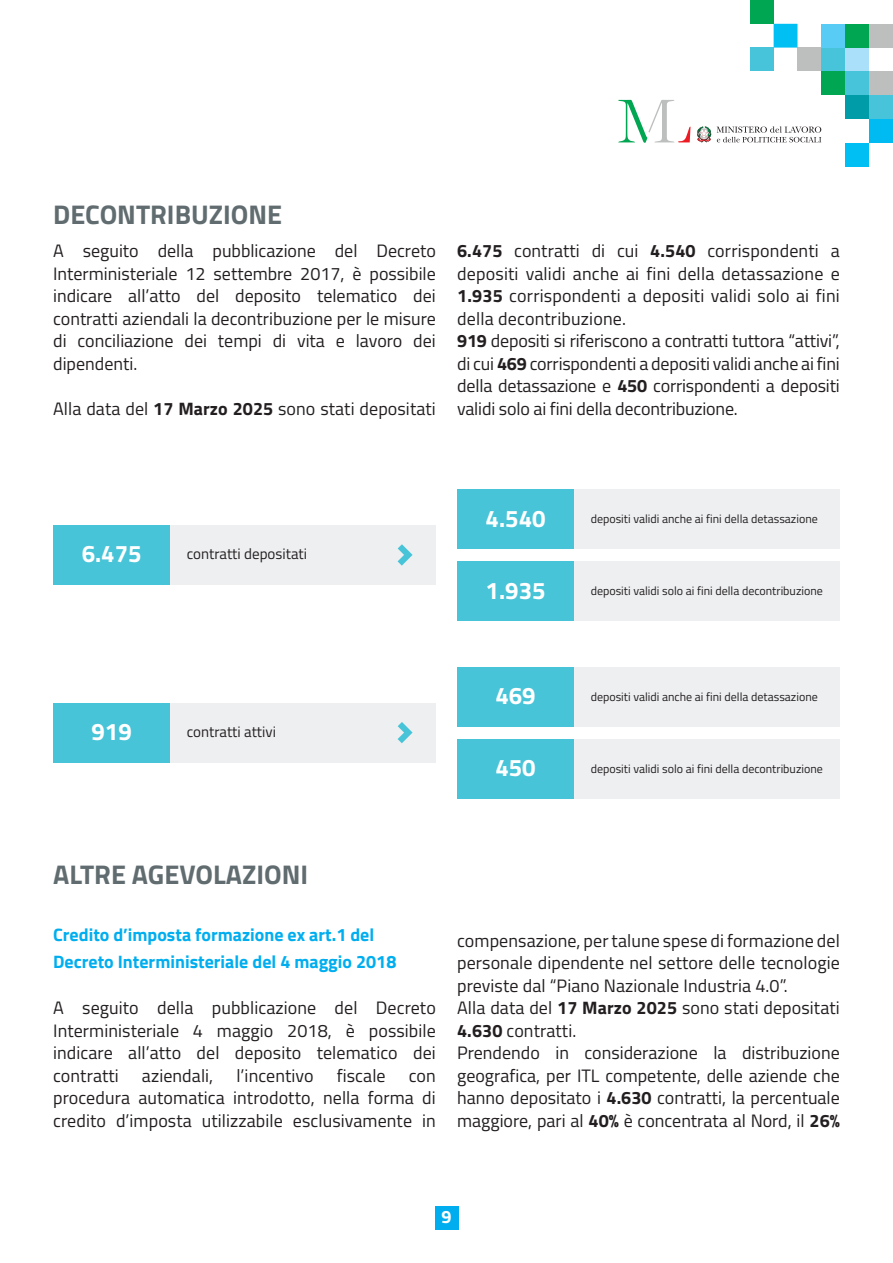
<style>
.page{position:relative;width:893px;height:1263px;background:#fff}
.page>*{position:absolute;margin:0;border:0;box-sizing:border-box;transform-origin:0 0}
.t1{font:700 27px "Titillium";color:#606c6f}
.t2{font:700 24px "Titillium";color:#fff}
.t3{font:18px/22.5px "Titillium";letter-spacing:.005em;color:#231f20;text-align:justify}
.t4{font:700 18px/27px "Titillium";color:#00aeef}
.t5{font:700 18px "Titillium";color:#fff}
.t6{font:15px "Titillium";color:#231f20}
.t7{font:12px "Titillium";color:#231f20}
.s1{font-weight:700}
</style>
<div class="page">
<div style="left:821px;top:71px;width:24px;height:24px;background:#00a652"></div>
<div style="left:845px;top:71px;width:24px;height:24px;background:#47c4d9"></div>
<div style="left:869px;top:71px;width:24px;height:24px;background:#bdbfbf"></div>
<div style="left:797px;top:48px;width:24px;height:23px;background:#bdbfbf"></div>
<div style="left:821px;top:48px;width:24px;height:23px;background:#47c4d9"></div>
<div style="left:845px;top:48px;width:24px;height:23px;background:#abe0fa"></div>
<div style="left:821px;top:24px;width:24px;height:24px;background:#59ccf5"></div>
<div style="left:845px;top:24px;width:24px;height:24px;background:#00a652"></div>
<div style="left:869px;top:24px;width:24px;height:24px;background:#bdbfbf"></div>
<svg style="left:774px;top:24px;width:23px;height:24px"></svg>
<div style="left:845px;top:143px;width:24px;height:23px;background:#00bff2"></div>
<svg style="left:845px;top:95px;width:48px;height:48px"></svg>
<div style="left:750px;top:48px;width:24px;height:23px;background:#47c4d9"></div>
<div style="left:750px;top:0;width:24px;height:24px;background:#00a652"></div>
<svg style="left:618px;top:100px;width:72px;height:43px"></svg>
<svg style="left:717px;top:126px;width:104px;height:16px"></svg>
<svg style="left:697px;top:126px;width:14px;height:16px"></svg>
<div style="left:435px;top:1206px;width:23px;height:23px;background:#00aeef"></div>
<div style="left:161px;top:525px;width:275px;height:60px;background:#eeeff1"></div>
<div style="left:565px;top:489px;width:275px;height:60px;background:#eeeff1"></div>
<div style="left:565px;top:561px;width:275px;height:60px;background:#eeeff1"></div>
<div style="left:53px;top:525px;width:117px;height:59px;background:#47c4d8"></div>
<div style="left:457px;top:489px;width:117px;height:60px;background:#47c4d8"></div>
<div style="left:457px;top:561px;width:117px;height:60px;background:#47c4d8"></div>
<svg style="left:397px;top:544px;width:16px;height:22px"></svg>
<div style="left:161px;top:703px;width:275px;height:59px;background:#eeeff1"></div>
<div style="left:565px;top:667px;width:275px;height:59px;background:#eeeff1"></div>
<div style="left:565px;top:739px;width:275px;height:59px;background:#eeeff1"></div>
<div style="left:53px;top:703px;width:117px;height:59px;background:#47c4d8"></div>
<div style="left:457px;top:667px;width:117px;height:59px;background:#47c4d8"></div>
<div style="left:457px;top:739px;width:117px;height:59px;background:#47c4d8"></div>
<svg style="left:397px;top:722px;width:16px;height:22px"></svg>
<p class="t1" style="left:53px;top:194px;width:230px">DECONTRIBUZIONE</p>
<p class="t3" style="left:53px;top:239px;width:384px">A seguito della pubblicazione del Decreto Interministeriale 12 settembre 2017, è possibile indicare all’atto del deposito telematico dei contratti aziendali la decontribuzione per le misure di conciliazione dei tempi di vita e lavoro dei dipendenti.</p>
<p class="t3" style="left:53px;top:396px;width:384px">Alla data del <span class="s1">17 Marzo 2025</span> sono stati depositati</p>
<p class="t3" style="left:457px;top:239px;width:384px"><span class="s1">6.475</span> contratti di cui <span class="s1">4.540</span> corrispondenti a depositi validi anche ai fini della detassazione e <span class="s1">1.935</span> corrispondenti a depositi validi solo ai fini della decontribuzione.</p>
<p class="t3" style="left:457px;top:329px;width:384px"><span class="s1">919</span> depositi si riferiscono a contratti tuttora “attivi”, di cui <span class="s1">469</span> corrispondenti a depositi validi anche ai fini della detassazione e <span class="s1">450</span> corrispondenti a depositi validi solo ai fini della decontribuzione.</p>
<p class="t2" style="left:82px;top:535px;width:61px">6.475</p>
<p class="t6" style="left:187px;top:543px;width:122px">contratti depositati</p>
<p class="t2" style="left:486px;top:500px;width:61px">4.540</p>
<p class="t2" style="left:486px;top:572px;width:61px">1.935</p>
<p class="t7" style="left:591px;top:510px;width:229px">depositi validi anche ai fini della detassazione</p>
<p class="t7" style="left:591px;top:582px;width:234px">depositi validi solo ai fini della decontribuzione</p>
<p class="t2" style="left:91px;top:714px;width:42px">919</p>
<p class="t6" style="left:187px;top:720px;width:91px">contratti attivi</p>
<p class="t2" style="left:495px;top:678px;width:42px">469</p>
<p class="t2" style="left:495px;top:749px;width:42px">450</p>
<p class="t7" style="left:591px;top:688px;width:229px">depositi validi anche ai fini della detassazione</p>
<p class="t7" style="left:591px;top:759px;width:234px">depositi validi solo ai fini della decontribuzione</p>
<p class="t1" style="left:53px;top:854px;width:256px">ALTRE AGEVOLAZIONI</p>
<p class="t4" style="left:53px;top:921px;width:345px">Credito d’imposta formazione ex art.1 del<br>Decreto Interministeriale del 4 maggio 2018</p>
<p class="t3" style="left:53px;top:996px;width:384px">A seguito della pubblicazione del Decreto Interministeriale 4 maggio 2018, è possibile indicare all’atto del deposito telematico dei contratti</p>
<p class="t3" style="left:142px;top:1063px;width:73px">aziendali,</p>
<p class="t3" style="left:236px;top:1063px;width:79px">l’incentivo</p>
<p class="t3" style="left:337px;top:1063px;width:50px">fiscale</p>
<p class="t3" style="left:53px;top:1063px;width:384px;text-indent:356px">con procedura automatica introdotto, nella forma di credito d’imposta utilizzabile esclusivamente in</p>
<p class="t3" style="left:457px;top:928px;width:384px">compensazione, per talune spese di formazione del personale dipendente nel settore delle tecnologie previste dal “Piano Nazionale Industria 4.0”.</p>
<p class="t3" style="left:457px;top:996px;width:384px">Alla data del <span class="s1">17 Marzo 2025</span> sono stati depositati<br><span class="s1">4.630</span> contratti.</p>
<p class="t3" style="left:457px;top:1041px;width:384px">Prendendo in considerazione la distribuzione geografica, per ITL competente, delle aziende che hanno depositato i <span class="s1">4.630</span> contratti, la percentuale maggiore, pari al <span class="s1">40%</span> è concentrata al Nord, il <span class="s1">26%</span></p>
<p class="t5" style="left:441px;top:1203px;width:12px">9</p>
</div>
